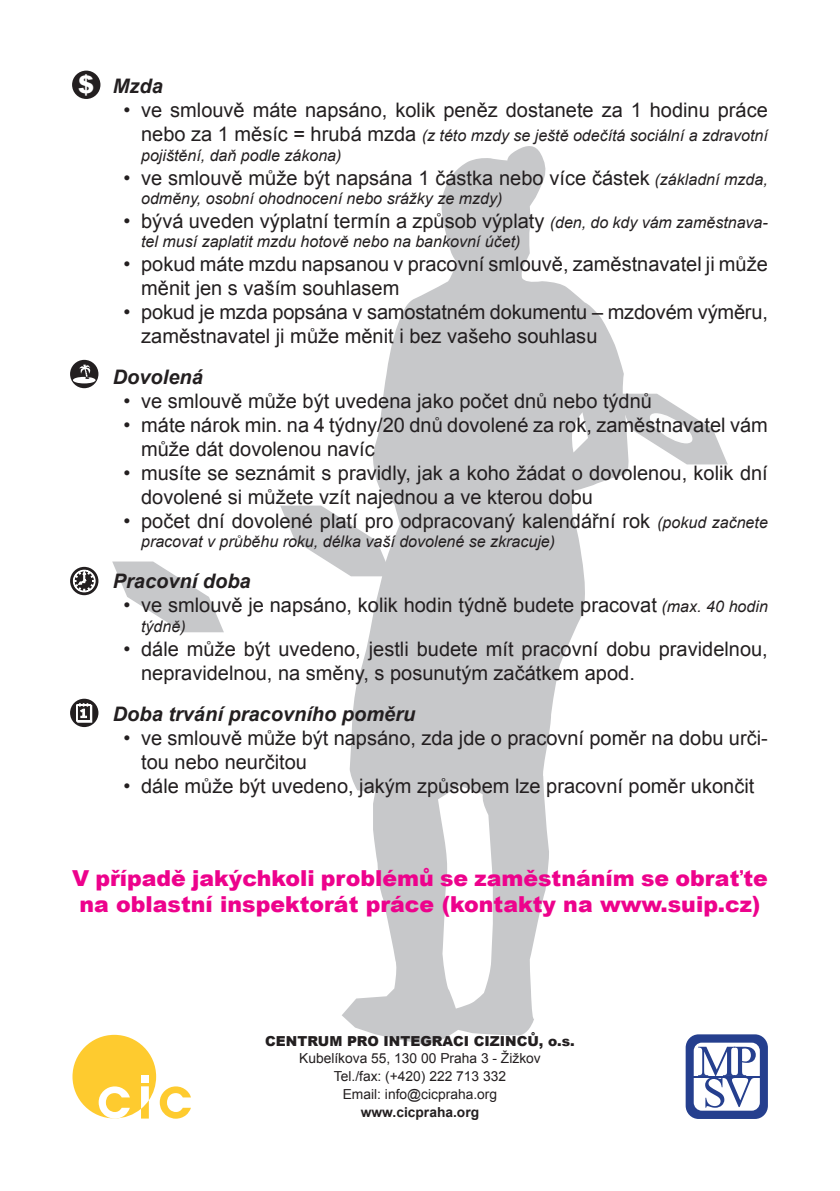
<style>
.page{position:relative;width:840px;height:1191px;background:#fff}
.page>*{position:absolute;margin:0;border:0;box-sizing:border-box;transform-origin:0 0}
.t1{font:900 24px "Arial";color:#fff}
.t2{font:900 22px/26.4px "Arial";color:#ed028c;text-align:center}
.t3{font:20px/24px "Arial";color:#231f20}
.t4{font:italic 700 20px "Arial";color:#231f20}
.t5{font:italic 16px/19.2px "Arial";color:#231f20}
.t6{font:13.8px/17.8px "Arial";color:#231f20;text-align:center}
.t7{font:900 13.8px "Arial";color:#231f20}
.t8{font:700 13.8px "Arial";color:#231f20}
.s1{font-style:normal;font-size:20px}
.s2{font-style:italic;font-size:16px}
</style>
<div class="page">
<svg style="left:342px;top:146px;width:286px;height:899px;fill:#c7c8ca"></svg>
<svg style="left:112px;top:561px;width:112px;height:71px"></svg>
<svg style="left:280px;top:505px;width:111px;height:71px"></svg>
<svg style="left:615px;top:394px;width:112px;height:70px"></svg>
<svg style="left:72px;top:1034px;width:119px;height:84px"></svg>
<div style="left:141px;top:1075px;width:8px;height:7px;background:#fff"></div>
<svg style="left:685px;top:1034px;width:82px;height:85px"></svg>
<div style="left:70px;top:360px;width:28px;height:28px;background:#231f20;border-radius:50%"></div>
<div style="left:70px;top:567px;width:28px;height:28px;background:#231f20;border-radius:50%"></div>
<svg style="left:72px;top:569px;width:24px;height:24px"></svg>
<div style="left:70px;top:698px;width:28px;height:29px;background:#231f20;border-radius:50%"></div>
<svg style="left:76px;top:703px;width:17px;height:20px"></svg>
<div style="left:72px;top:71px;width:28px;height:28px;background:#231f20;border-radius:50%"></div>
<svg style="left:73px;top:364px;width:22px;height:19px"></svg>
<p class="t1" style="left:78px;top:67px;width:18px">$</p>
<p class="t4" style="left:113px;top:73px;width:51px">Mzda</p>
<p class="t3" style="left:123px;top:99px;width:645px">• ve smlouvě máte napsáno, kolik peněz dostanete za 1 hodinu práce</p>
<p class="t5" style="left:141px;top:126px;width:628px"><span class="s1">nebo za 1 měsíc = hrubá mzda</span> (z této mzdy se ještě odečítá sociální a zdravotní pojištění, daň podle zákona)</p>
<p class="t3" style="left:123px;top:166px;width:645px">• ve smlouvě může být napsána 1 částka nebo více částek <span class="s2">(základní mzda,</span></p>
<p class="t5" style="left:141px;top:189px;width:362px">odměny, osobní ohodnocení nebo srážky ze mzdy)</p>
<p class="t3" style="left:123px;top:209px;width:645px">• bývá uveden výplatní termín a způsob výplaty <span class="s2">(den, do kdy vám zaměstnava-</span></p>
<p class="t5" style="left:141px;top:232px;width:380px">tel musí zaplatit mzdu hotově nebo na bankovní účet)</p>
<p class="t3" style="left:141px;top:252px;width:628px;text-indent:-18px">• pokud máte mzdu napsanou v pracovní smlouvě, zaměstnavatel ji může měnit jen s vaším souhlasem</p>
<p class="t3" style="left:141px;top:300px;width:628px;text-indent:-18px">• pokud je mzda popsána v samostatném dokumentu – mzdovém výměru, zaměstnavatel ji může měnit i bez vašeho souhlasu</p>
<p class="t4" style="left:113px;top:364px;width:92px">Dovolená</p>
<p class="t3" style="left:123px;top:389px;width:529px">• ve smlouvě může být uvedena jako počet dnů nebo týdnů</p>
<p class="t3" style="left:141px;top:413px;width:628px;text-indent:-18px">• máte nárok min. na 4 týdny/20 dnů dovolené za rok, zaměstnavatel vám může dát dovolenou navíc</p>
<p class="t3" style="left:141px;top:461px;width:628px;text-indent:-18px">• musíte se seznámit s pravidly, jak a koho žádat o dovolenou, kolik dní dovolené si můžete vzít najednou a ve kterou dobu</p>
<p class="t3" style="left:123px;top:509px;width:645px">• počet dní dovolené platí pro odpracovaný kalendářní rok <span class="s2">(pokud začnete</span></p>
<p class="t5" style="left:141px;top:532px;width:415px">pracovat v průběhu roku, délka vaší dovolené se zkracuje)</p>
<p class="t4" style="left:113px;top:568px;width:139px">Pracovní doba</p>
<p class="t3" style="left:123px;top:593px;width:645px">• ve smlouvě je napsáno, kolik hodin týdně budete pracovat <span class="s2">(max. 40 hodin</span></p>
<p class="t5" style="left:141px;top:616px;width:46px">týdně)</p>
<p class="t3" style="left:141px;top:637px;width:627px;text-indent:-18px">• dále může být uvedeno, jestli budete mít pracovní dobu pravidelnou, nepravidelnou, na směny, s posunutým začátkem apod.</p>
<p class="t4" style="left:113px;top:700px;width:304px">Doba trvání pracovního poměru</p>
<p class="t3" style="left:141px;top:726px;width:628px;text-indent:-18px">• ve smlouvě může být napsáno, zda jde o pracovní poměr na dobu urči&shy;tou nebo neurčitou</p>
<p class="t3" style="left:123px;top:774px;width:632px">• dále může být uvedeno, jakým způsobem lze pracovní poměr ukončit</p>
<p class="t2" style="left:72px;top:864px;width:697px">V případě jakýchkoli problémů se zaměstnáním se obraťte na oblastní inspektorát práce (kontakty na www.suip.cz)</p>
<p class="t7" style="left:265px;top:1030px;width:311px">CENTRUM PRO INTEGRACI CIZINCŮ, o.s.</p>
<p class="t6" style="left:299px;top:1049px;width:243px">Kubelíkova 55, 130 00 Praha 3 - Žižkov<br>Tel./fax: (+420) 222 713 332<br>Email: info@cicpraha.org</p>
<p class="t8" style="left:360px;top:1102px;width:120px">www.cicpraha.org</p>
</div>
